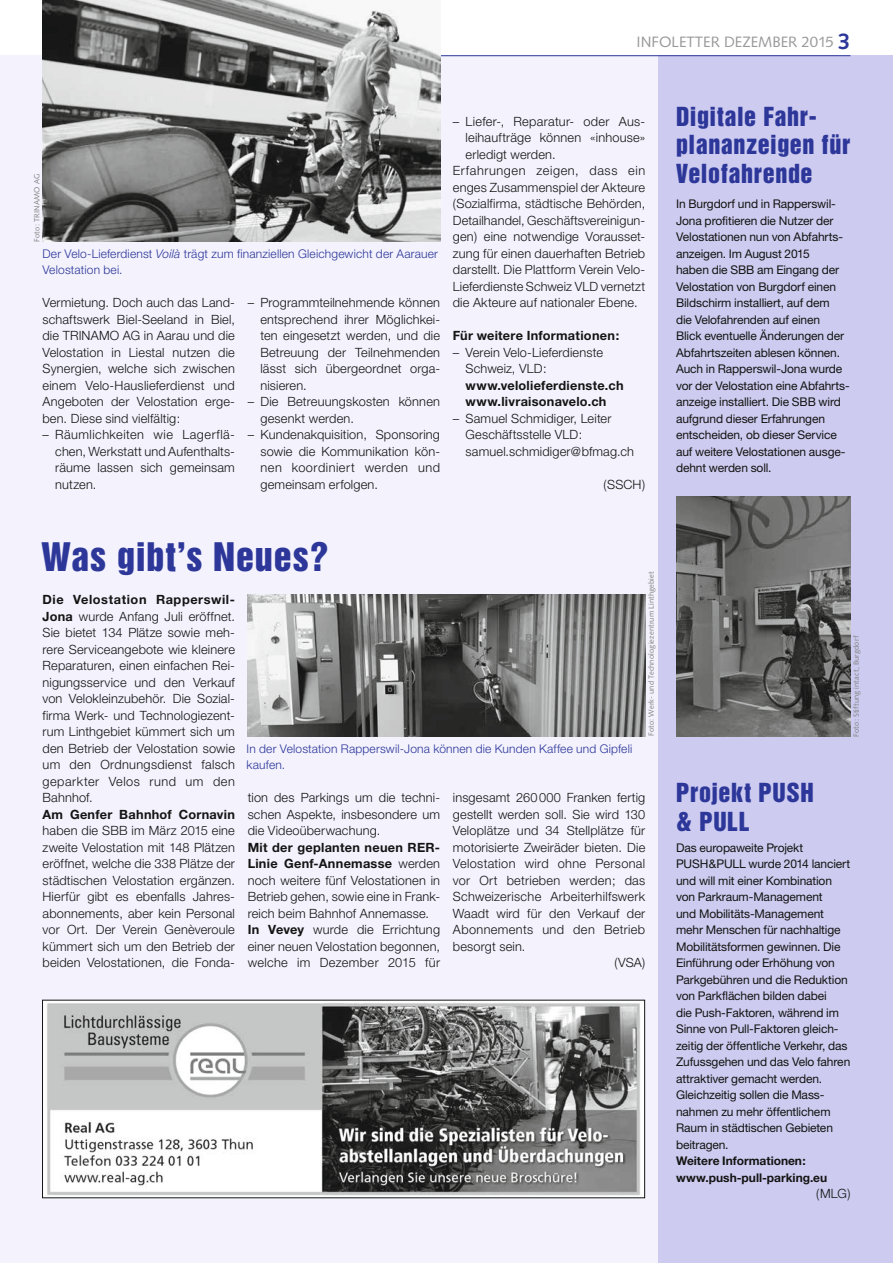
<style>
.page{position:relative;width:893px;height:1263px;background:#fff}
.page>*{position:absolute;margin:0;border:0;box-sizing:border-box;transform-origin:0 0}
.t1{font:36px "Helvetica Inserat";letter-spacing:.025em;color:#2d3799}
.t2{font:24px/28.8px "Helvetica Inserat";letter-spacing:.025em;color:#2d3799}
.t3{font:15px "Syntax";color:#999}
.t4{font:300 12.75px/16.5px "Helvetica Neue";letter-spacing:.015em;color:#131413;text-align:justify}
.t5{font:700 12.75px/16.5px "Helvetica Neue";letter-spacing:.02em;color:#131413}
.t6{font:300 12.75px "Helvetica Neue";letter-spacing:.045em;color:#131413}
.t7{font:12px/16.5px "Helvetica Neue";letter-spacing:-.01em;color:#131413}
.t8{font:300 12px/16.5px "Helvetica Neue";letter-spacing:.015em;color:#2d3799}
.t9{font:700 12px/16.5px "Helvetica Neue CE";color:#131413}
.t10{font:7.5px "Syntax";letter-spacing:.02em;color:#818181}
.s1{font-weight:700;font-size:22.5px;color:#2d3799}
.s2{font-style:italic}
.s3{font-weight:700}
</style>
<div class="page">
<div style="left:0;top:56px;width:893px;height:1207px;background:#f3f2fd"></div>
<div style="left:658px;top:56px;width:235px;height:1207px;background:#cdcbef"></div>
<hr style="left:43px;top:55px;width:807px;height:1px;background:#2d3799">
<img style="left:44px;top:1002px;width:599px;height:194px">
<img style="left:676px;top:497px;width:174px;height:239px">
<img style="left:248px;top:595px;width:397px;height:141px">
<img style="left:43px;top:0;width:397px;height:241px">
<p class="t3" style="left:637px;top:33px;width:215px">INFOLETTER DEZEMBER 2015 <span class="s1">3</span></p>
<p class="t10" style="left:33px;top:242px;width:69px;rotate:-90deg">Foto: TRINAMO AG</p>
<p class="t8" style="left:43px;top:245px;width:397px">Der Velo-Lieferdienst <span class="s2">Voilà</span> trägt zum finanziellen Gleichgewicht der Aarauer<br>Velostation bei.</p>
<p class="t4" style="left:42px;top:294px;width:194px">Vermietung. Doch auch das Land&shy;schaftswerk Biel-Seeland in Biel, die TRINAMO AG in Aarau und die Velostation in Liestal nutzen die Synergien, welche sich zwischen einem Velo-Hauslieferdienst und Angeboten der Velostation erge&shy;ben. Diese sind vielfältig:</p>
<p class="t4" style="left:55px;top:426px;width:181px;text-indent:-13px">– Räumlichkeiten wie Lagerflä&shy;chen, Werkstatt und Aufenthalts&shy;räume lassen sich gemeinsam nutzen.</p>
<p class="t4" style="left:260px;top:294px;width:181px;text-indent:-13px">– Programmteilnehmende können entsprechend ihrer Möglichkei&shy;ten eingesetzt werden, und die Betreuung der Teilnehmenden lässt sich übergeordnet orga&shy;nisieren.</p>
<p class="t4" style="left:260px;top:393px;width:181px;text-indent:-13px">– Die Betreuungskosten können gesenkt werden.</p>
<p class="t4" style="left:260px;top:426px;width:181px;text-indent:-13px">– Kundenakquisition, Sponsoring sowie die Kommunikation kön&shy;nen koordiniert werden und gemeinsam erfolgen.</p>
<p class="t4" style="left:453px;top:112px;width:194px">– Liefer-, Reparatur- oder Aus-</p>
<p class="t4" style="left:466px;top:129px;width:181px">leihaufträge können «inhouse»</p>
<p class="t4" style="left:466px;top:145px;width:92px">erledigt werden.</p>
<p class="t6" style="left:453px;top:163px;width:194px">Erfahrungen zeigen, dass ein</p>
<p class="t4" style="left:453px;top:178px;width:194px">enges Zusammenspiel der Akteure</p>
<p class="t4" style="left:453px;top:195px;width:194px">(Sozialfirma, städtische Behörden,</p>
<p class="t4" style="left:453px;top:211px;width:194px">Detailhandel, Geschäftsvereinigun-</p>
<p class="t4" style="left:453px;top:228px;width:194px">gen) eine notwendige Vorausset-</p>
<p class="t4" style="left:453px;top:244px;width:194px">zung für einen dauerhaften Betrieb</p>
<p class="t4" style="left:453px;top:261px;width:192px">darstellt. Die Plattform Verein Velo-</p>
<p class="t4" style="left:453px;top:277px;width:194px">Lieferdienste Schweiz VLD vernetzt</p>
<p class="t4" style="left:453px;top:294px;width:186px">die Akteure auf nationaler Ebene.</p>
<p class="t5" style="left:453px;top:327px;width:168px">Für weitere Informationen:</p>
<p class="t4" style="left:466px;top:343px;width:139px;text-indent:-13px">– Verein Velo-Lieferdienste<br>Schweiz, VLD:</p>
<p class="t5" style="left:466px;top:376px;width:160px">www.velolieferdienste.ch www.livraisonavelo.ch</p>
<p class="t4" style="left:466px;top:409px;width:170px;text-align:left;text-indent:-13px">– Samuel Schmidiger, Leiter<br>Geschäftsstelle VLD: samuel.schmidiger@bfmag.ch</p>
<p class="t4" style="left:604px;top:475px;width:43px">(SSCH)</p>
<h2 class="t2" style="left:676px;top:102px;width:175px">Digitale Fahr&shy;plananzeigen für<br>Velofahrende</h2>
<p class="t7" style="left:676px;top:195px;width:175px">In Burgdorf und in Rapperswil-<br>Jona profitieren die Nutzer der<br>Velostationen nun von Abfahrts&shy;anzeigen. Im August 2015<br>haben die SBB am Eingang der<br>Velostation von Burgdorf einen<br>Bildschirm installiert, auf dem<br>die Velofahrenden auf einen<br>Blick eventuelle Änderungen der<br>Abfahrtszeiten ablesen können.<br>Auch in Rapperswil-Jona wurde vor der Velostation eine Abfahrts&shy;anzeige installiert. Die SBB wird aufgrund dieser Erfahrungen entscheiden, ob dieser Service auf weitere Velostationen ausge&shy;dehnt werden soll.</p>
<h1 class="t1" style="left:41px;top:535px;width:288px">Was gibt’s Neues?</h1>
<p class="t4" style="left:43px;top:591px;width:194px"><span class="s3">Die Velostation Rapperswil-Jona</span> wurde Anfang Juli eröffnet.<br>Sie bietet 134 Plätze sowie meh&shy;rere Serviceangebote wie kleinere Reparaturen, einen einfachen Rei&shy;nigungsservice und den Verkauf von Velokleinzubehör. Die Sozial&shy;firma Werk- und Technologiezent&shy;rum Linthgebiet kümmert sich um den Betrieb der Velostation sowie um den Ordnungsdienst falsch geparkter Velos rund um den Bahnhof.</p>
<p class="t5" style="left:43px;top:805px;width:194px">Am Genfer Bahnhof Cornavin</p>
<p class="t4" style="left:43px;top:822px;width:194px">haben die SBB im März 2015 eine zweite Velostation mit 148 Plätzen eröffnet, welche die 338 Plätze der städtischen Velostation ergänzen.<br>Hierfür gibt es ebenfalls Jahres&shy;abonnements, aber kein Personal vor Ort. Der Verein Genèveroule kümmert sich um den Betrieb der beiden Velostationen, die Fonda-</p>
<p class="t10" style="left:647px;top:736px;width:166px;rotate:-90deg">Foto: Werk- und Technologiezentrum Linthgebiet</p>
<p class="t8" style="left:247px;top:740px;width:387px">In der Velostation Rapperswil-Jona können die Kunden Kaffee und Gipfeli kaufen.</p>
<p class="t4" style="left:453px;top:789px;width:194px">insgesamt 260000 Franken fertig</p>
<p class="t4" style="left:453px;top:805px;width:194px">gestellt werden soll. Sie wird 130</p>
<p class="t4" style="left:453px;top:822px;width:194px">Veloplätze und 34 Stellplätze für</p>
<p class="t4" style="left:453px;top:838px;width:194px">motorisierte Zweiräder bieten. Die</p>
<p class="t4" style="left:453px;top:855px;width:194px">Velostation wird ohne Personal</p>
<p class="t4" style="left:453px;top:871px;width:194px">vor Ort betrieben werden; das</p>
<p class="t4" style="left:453px;top:888px;width:194px">Schweizerische Arbeiterhilfswerk</p>
<p class="t4" style="left:453px;top:904px;width:194px">Waadt wird für den Verkauf der</p>
<p class="t4" style="left:453px;top:921px;width:194px">Abonnements und den Betrieb</p>
<p class="t4" style="left:453px;top:937px;width:74px">besorgt sein.</p>
<p class="t4" style="left:614px;top:954px;width:32px">(VSA)</p>
<p class="t4" style="left:248px;top:789px;width:194px">tion des Parkings um die techni&shy;schen Aspekte, insbesondere um die Videoüberwachung.</p>
<p class="t4" style="left:248px;top:838px;width:194px;text-align:left"><span class="s3">Mit der geplanten neuen RER-<br>Linie Genf-Annemasse</span> werden noch weitere fünf Velostationen in<br>Betrieb gehen, sowie eine in Frank&shy;reich beim Bahnhof Annemasse.<br><span class="s3">In Vevey</span> wurde die Errichtung einer neuen Velostation begonnen, welche im Dezember 2015 für</p>
<p class="t10" style="left:852px;top:737px;width:102px;rotate:-90deg">Foto: Stiftung intact, Burgdorf</p>
<h2 class="t2" style="left:676px;top:779px;width:139px">Projekt PUSH &amp; PULL</h2>
<p class="t7" style="left:676px;top:839px;width:176px">Das europaweite Projekt<br>PUSH&amp;PULL wurde 2014 lanciert und will mit einer Kombination von Parkraum-Management<br>und Mobilitäts-Management mehr Menschen für nachhaltige<br>Mobilitätsformen gewinnen. Die<br>Einführung oder Erhöhung von<br>Parkgebühren und die Reduktion von Parkflächen bilden dabei<br>die Push-Faktoren, während im<br>Sinne von Pull-Faktoren gleich&shy;zeitig der öffentliche Verkehr, das<br>Zufussgehen und das Velo fahren attraktiver gemacht werden.<br>Gleichzeitig sollen die Mass&shy;nahmen zu mehr öffentlichem<br>Raum in städtischen Gebieten beitragen.</p>
<p class="t9" style="left:676px;top:1153px;width:153px">Weitere Informationen: www.push-pull-parking.eu</p>
<p class="t4" style="left:816px;top:1185px;width:36px">(MLG)</p>
</div>
